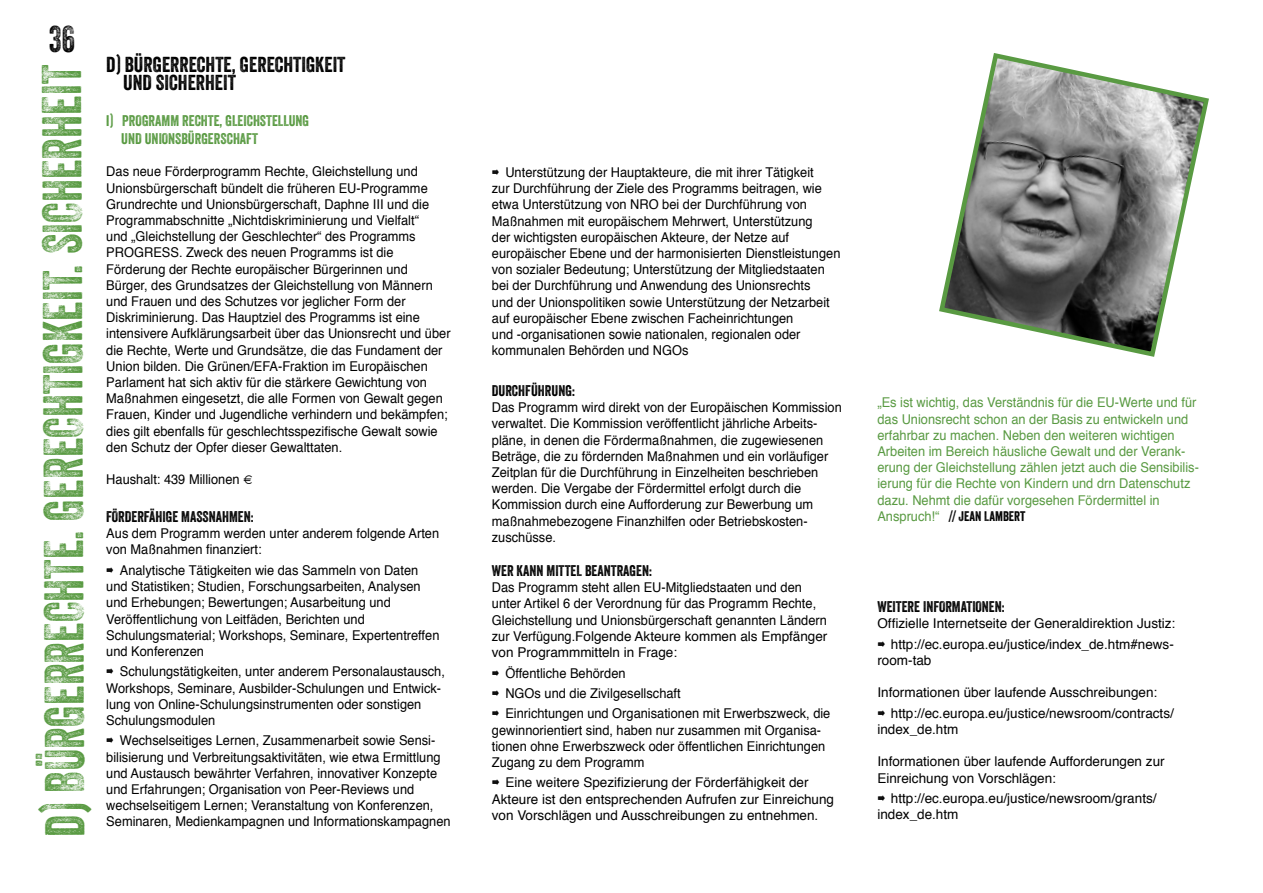
<style>
.page{position:relative;width:1263px;height:893px;background:#fff}
.page>*{position:absolute;margin:0;border:0;box-sizing:border-box;transform-origin:0 0}
.t1{font:54px "Veneer Three";letter-spacing:-.005em;color:#599a42;scale:.92 1}
.t2{font:36px "Veneer Three";color:#000;scale:.92 1}
.t3{font:21px/18px "Veneer";color:#000}
.t4{font:15px "Veneer";color:#000}
.t5{font:15px/18px "Veneer";color:#599a42}
.t6{font:13.5px/16.2px "Helvetica";color:#000;scale:.95 1}
.t7{font:13.5px/16.2px "Helvetica";color:#000}
.t8{font:13.5px/16.2px "Helvetica";color:#599a42;scale:.95 1}
.t9{font:13.5px "Veneer";color:#000}
.s1{font-family:"Veneer Extras"}
.s2{font-family:"Helvetica";color:#599a42}
</style>
<div class="page">
<svg style="left:939px;top:53px;width:270px;height:304px"></svg>
<h2 class="t2" style="left:49px;top:17px;width:30px">36</h2>
<h1 class="t1" style="left:30px;top:837px;width:841px;rotate:-90deg">d) BÜRGERRECHTE. GERECHTIGKEIT. SICHERHEIT</h1>
<h3 class="t3" style="left:123px;top:55px;width:224px;text-indent:-17px">D) BÜRGERRECHTE, GERECHTIGKEIT<br>UND SICHERHEIT</h3>
<p class="t5" style="left:121px;top:112px;width:189px;text-indent:-15px">I) PROGRAMM RECHTE, GLEICHSTELLUNG<br>UND UNIONSBÜRGERSCHAFT</p>
<p class="t6" style="left:106px;top:164px;width:364px">Das neue Förderprogramm Rechte, Gleichstellung und Unionsbürgerschaft bündelt die früheren EU-Programme Grundrechte und Unionsbürgerschaft, Daphne III und die Programmabschnitte „Nichtdiskriminierung und Vielfalt“<br>und „Gleichstellung der Geschlechter“ des Programms PROGRESS. Zweck des neuen Programms ist die Förderung der Rechte europäischer Bürgerinnen und Bürger, des Grundsatzes der Gleichstellung von Männern und Frauen und des Schutzes vor jeglicher Form der Diskriminierung. Das Hauptziel des Programms ist eine intensivere Aufklärungsarbeit über das Unionsrecht und über die Rechte, Werte und Grundsätze, die das Fundament der Union bilden. Die Grünen/EFA-Fraktion im Europäischen Parlament hat sich aktiv für die stärkere Gewichtung von Maßnahmen eingesetzt, die alle Formen von Gewalt gegen Frauen, Kinder und Jugendliche verhindern und bekämpfen; dies gilt ebenfalls für geschlechtsspezifische Gewalt sowie den Schutz der Opfer dieser Gewalttaten.</p>
<p class="t6" style="left:106px;top:472px;width:156px">Haushalt: 439 Millionen €</p>
<p class="t4" style="left:106px;top:507px;width:149px">FÖRDERFÄHIGE MASSNAHMEN:</p>
<p class="t6" style="left:106px;top:526px;width:352px">Aus dem Programm werden unter anderem folgende Arten von Maßnahmen finanziert:</p>
<p class="t6" style="left:106px;top:563px;width:352px"><span class="s1">3</span> Analytische Tätigkeiten wie das Sammeln von Daten und Statistiken; Studien, Forschungsarbeiten, Analysen und Erhebungen; Bewertungen; Ausarbeitung und Veröffentlichung von Leitfäden, Berichten und Schulungsmaterial; Workshops, Seminare, Expertentreffen und Konferenzen</p>
<p class="t6" style="left:106px;top:664px;width:358px"><span class="s1">3</span> Schulungstätigkeiten, unter anderem Personalaustausch, Workshops, Seminare, Ausbilder-Schulungen und Entwick&shy;lung von Online-Schulungsinstrumenten oder sonstigen Schulungsmodulen</p>
<p class="t6" style="left:106px;top:733px;width:364px"><span class="s1">3</span> Wechselseitiges Lernen, Zusammenarbeit sowie Sensi&shy;bilisierung und Verbreitungsaktivitäten, wie etwa Ermittlung und Austausch bewährter Verfahren, innovativer Konzepte und Erfahrungen; Organisation von Peer-Reviews und wechselseitigem Lernen; Veranstaltung von Konferenzen, Seminaren, Medienkampagnen und Informationskampagnen</p>
<p class="t6" style="left:492px;top:165px;width:368px"><span class="s1">3</span> Unterstützung der Hauptakteure, die mit ihrer Tätigkeit<br>zur Durchführung der Ziele des Programms beitragen, wie etwa Unterstützung von NRO bei der Durchführung von Maßnahmen mit europäischem Mehrwert, Unterstützung<br>der wichtigsten europäischen Akteure, der Netze auf europäischer Ebene und der harmonisierten Dienstleistungen von sozialer Bedeutung; Unterstützung der Mitgliedstaaten bei der Durchführung und Anwendung des Unionsrechts<br>und der Unionspolitiken sowie Unterstützung der Netzarbeit auf europäischer Ebene zwischen Facheinrichtungen<br>und -organisationen sowie nationalen, regionalen oder kommunalen Behörden und NGOs</p>
<p class="t4" style="left:492px;top:381px;width:84px">DURCHFÜHRUNG:</p>
<p class="t6" style="left:492px;top:400px;width:370px">Das Programm wird direkt von der Europäischen Kommission verwaltet. Die Kommission veröffentlicht jährliche Arbeits&shy;pläne, in denen die Fördermaßnahmen, die zugewiesenen Beträge, die zu fördernden Maßnahmen und ein vorläufiger Zeitplan für die Durchführung in Einzelheiten beschrieben werden. Die Vergabe der Fördermittel erfolgt durch die Kommission durch eine Aufforderung zur Bewerbung um maßnahmebezogene Finanzhilfen oder Betriebskosten&shy;zuschüsse.</p>
<p class="t4" style="left:492px;top:561px;width:162px">WER KANN MITTEL BEANTRAGEN:</p>
<p class="t6" style="left:492px;top:580px;width:355px">Das Programm steht allen EU-Mitgliedstaaten und den unter Artikel 6 der Verordnung für das Programm Rechte, Gleichstellung und Unionsbürgerschaft genannten Ländern zur Verfügung.Folgende Akteure kommen als Empfänger von Programmmitteln in Frage:</p>
<p class="t6" style="left:492px;top:663px;width:358px;line-height:20.4px"><span class="s1">3</span> Öffentliche Behörden<br><span class="s1">3</span> NGOs und die Zivilgesellschaft<br><span class="s1">3</span> Einrichtungen und Organisationen mit Erwerbszweck, die</p>
<p class="t6" style="left:492px;top:723px;width:352px">gewinnorientiert sind, haben nur zusammen mit Organisa&shy;tionen ohne Erwerbszweck oder öffentlichen Einrichtungen<br>Zugang zu dem Programm</p>
<p class="t7" style="left:492px;top:775px;width:344px"><span class="s1">3</span> Eine weitere Spezifizierung der Förderfähigkeit der<br>Akteure ist den entsprechenden Aufrufen zur Einreichung von Vorschlägen und Ausschreibungen zu entnehmen.</p>
<p class="t8" style="left:877px;top:395px;width:340px">„Es ist wichtig, das Verständnis für die EU-Werte und für das Unionsrecht schon an der Basis zu entwickeln und erfahrbar zu machen. Neben den weiteren wichtigen Arbeiten im Bereich häusliche Gewalt und der Verank&shy;erung der Gleichstellung zählen jetzt auch die Sensibilis&shy;ierung für die Rechte von Kindern und drn Datenschutz dazu. Nehmt die dafür vorgesehen Fördermittel in</p>
<p class="t9" style="left:877px;top:508px;width:149px"><span class="s2">Anspruch!“</span> // JEAN LAMBERT</p>
<p class="t4" style="left:877px;top:597px;width:129px">WEITERE INFORMATIONEN:</p>
<p class="t7" style="left:877px;top:614px;width:299px;line-height:20.4px">Offizielle Internetseite der Generaldirektion Justiz:<br><span class="s1">3</span> http://ec.europa.eu/justice/index_de.htm#news-</p>
<p class="t7" style="left:877px;top:653px;width:56px">room-tab</p>
<p class="t7" style="left:877px;top:683px;width:298px;line-height:20.4px">Informationen über laufende Ausschreibungen:<br><span class="s1">3</span> http://ec.europa.eu/justice/newsroom/contracts/</p>
<p class="t7" style="left:877px;top:722px;width:83px">index_de.htm</p>
<p class="t7" style="left:877px;top:754px;width:289px">Informationen über laufende Aufforderungen zur<br>Einreichung von Vorschlägen:</p>
<p class="t7" style="left:877px;top:791px;width:281px"><span class="s1">3</span> http://ec.europa.eu/justice/newsroom/grants/ index_de.htm</p>
</div>
